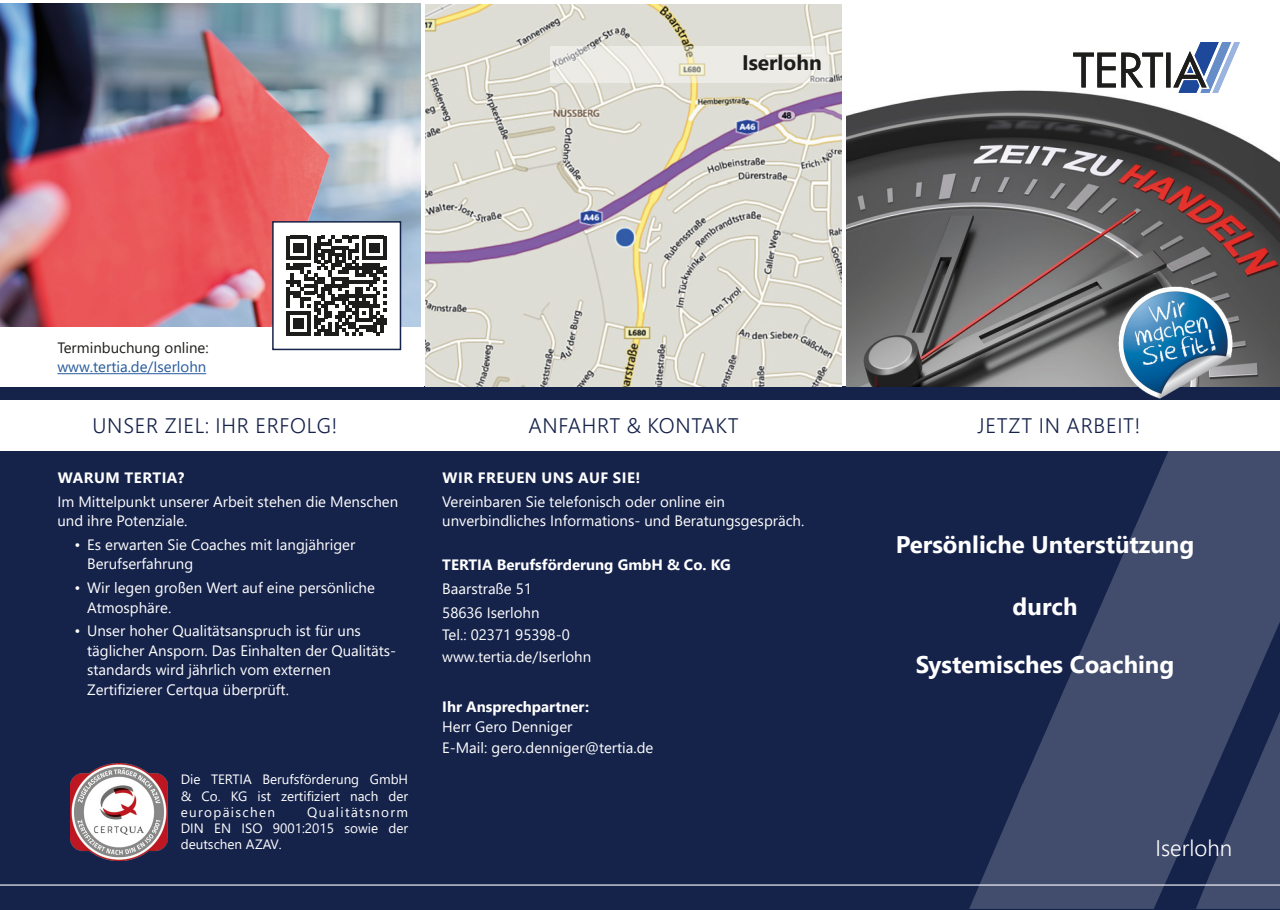
<style>
.page{position:relative;width:1280px;height:910px;background:#fff}
.page>*{position:absolute;margin:0;border:0;box-sizing:border-box;transform-origin:0 0}
.t1{font:700 24px "Segoe UI";color:#fff}
.t2{font:300 22.5px "Segoe UI";color:#fff}
.t3{font:300 21px "Segoe UI";letter-spacing:.035em;color:#15224a}
.t4{font:700 21px "Segoe UI";color:#1d1d1b}
.t5{font:15px/19.5px "Segoe UI";color:#fff}
.t6{font:700 15px "Segoe UI";color:#fff}
.t7{font:700 15px "Segoe UI";letter-spacing:.035em;color:#fff}
.t8{font:15px "Segoe UI";color:#275b9c}
.t9{font:15px "Segoe UI";color:#1d1d1b}
.t10{font:13.5px/16.2px "Segoe UI";color:#fff;text-align:justify}
</style>
<div class="page">
<div style="left:0;top:387px;width:1280px;height:523px;background:#15224a"></div>
<hr style="left:0;top:884px;width:1280px;height:2px;background:#fff">
<svg style="left:1023px;top:386px;width:257px;height:457px;fill:#424d6d"></svg>
<svg style="left:969px;top:783px;width:214px;height:126px"></svg>
<svg style="left:1196px;top:711px;width:84px;height:198px"></svg>
<img style="left:70px;top:763px;width:98px;height:98px">
<img style="left:846px;top:90px;width:433px;height:297px">
<img style="left:0;top:3px;width:421px;height:324px">
<img style="left:425px;top:4px;width:417px;height:383px">
<svg style="left:1073px;top:43px;width:167px;height:49px"></svg>
<svg style="left:550px;top:46px;width:279px;height:37px;background:#e9e8e1"></svg>
<div style="left:0;top:400px;width:1280px;height:51px;background:#fff"></div>
<div style="left:0;top:387px;width:1280px;height:13px;background:#15224a"></div>
<hr style="left:57px;top:373px;width:149px;height:1px;background:#275b9c">
<div style="left:273px;top:222px;width:127px;height:127px;background:#fff"></div>
<svg style="left:287px;top:236px;width:100px;height:100px"></svg>
<div style="left:272px;top:221px;width:129px;height:129px;border:2px solid #15224a"></div>
<img style="left:1116px;top:285px;width:118px;height:114px">
<h3 class="t4" style="left:742px;top:42px;width:81px">Iserlohn</h3>
<p class="t9" style="left:57px;top:333px;width:153px">Terminbuchung online:</p>
<p class="t8" style="left:57px;top:353px;width:150px">www.tertia.de/Iserlohn</p>
<h3 class="t3" style="left:93px;top:406px;width:246px">UNSER ZIEL: IHR ERFOLG!</h3>
<h3 class="t3" style="left:528px;top:406px;width:212px">ANFAHRT &amp; KONTAKT</h3>
<p class="t7" style="left:58px;top:463px;width:128px">WARUM TERTIA?</p>
<p class="t5" style="left:57px;top:490px;width:342px">Im Mittelpunkt unserer Arbeit stehen die Menschen und ihre Potenziale.</p>
<p class="t5" style="left:87px;top:533px;width:270px;text-indent:-13px">• Es erwarten Sie Coaches mit langjähriger<br>Berufserfahrung</p>
<p class="t5" style="left:87px;top:577px;width:289px;text-indent:-13px">• Wir legen großen Wert auf eine persönliche<br>Atmosphäre.</p>
<p class="t5" style="left:87px;top:620px;width:311px;text-indent:-13px">• Unser hoher Qualitätsanspruch ist für uns täglicher Ansporn. Das Einhalten der Qualitäts&shy;standards wird jährlich vom externen Zertifizierer Certqua überprüft.</p>
<p class="t7" style="left:442px;top:463px;width:199px">WIR FREUEN UNS AUF SIE!</p>
<p class="t5" style="left:442px;top:490px;width:364px">Vereinbaren Sie telefonisch oder online ein unverbindliches Informations- und Beratungsgespräch.</p>
<p class="t6" style="left:442px;top:551px;width:290px">TERTIA Berufsförderung GmbH &amp; Co. KG</p>
<p class="t5" style="left:442px;top:575px;width:99px;line-height:23.7px">Baarstraße 51<br>58636 Iserlohn</p>
<p class="t5" style="left:442px;top:622px;width:150px;line-height:22.2px">Tel.: 02371 95398-0 www.tertia.de/Iserlohn</p>
<p class="t6" style="left:442px;top:693px;width:148px">Ihr Ansprechpartner:</p>
<p class="t5" style="left:442px;top:716px;width:213px;line-height:20.1px">Herr Gero Denniger<br>E-Mail: gero.denniger@tertia.de</p>
<p class="t10" style="left:181px;top:770px;width:229px">Die TERTIA Berufsförderung GmbH &amp; Co. KG ist zertifiziert nach der europäischen</p>
<p class="t10" style="left:181px;top:803px;width:229px;text-indent:126px">Qualitätsnorm DIN EN ISO 9001:2015 sowie der deutschen AZAV.</p>
<h3 class="t3" style="left:977px;top:406px;width:164px">JETZT IN ARBEIT!</h3>
<h1 class="t1" style="left:896px;top:522px;width:300px">Persönliche Unterstützung</h1>
<h1 class="t1" style="left:1013px;top:584px;width:66px">durch</h1>
<h1 class="t1" style="left:916px;top:642px;width:260px">Systemisches Coaching</h1>
<h2 class="t2" style="left:1155px;top:826px;width:78px">Iserlohn</h2>
</div>
